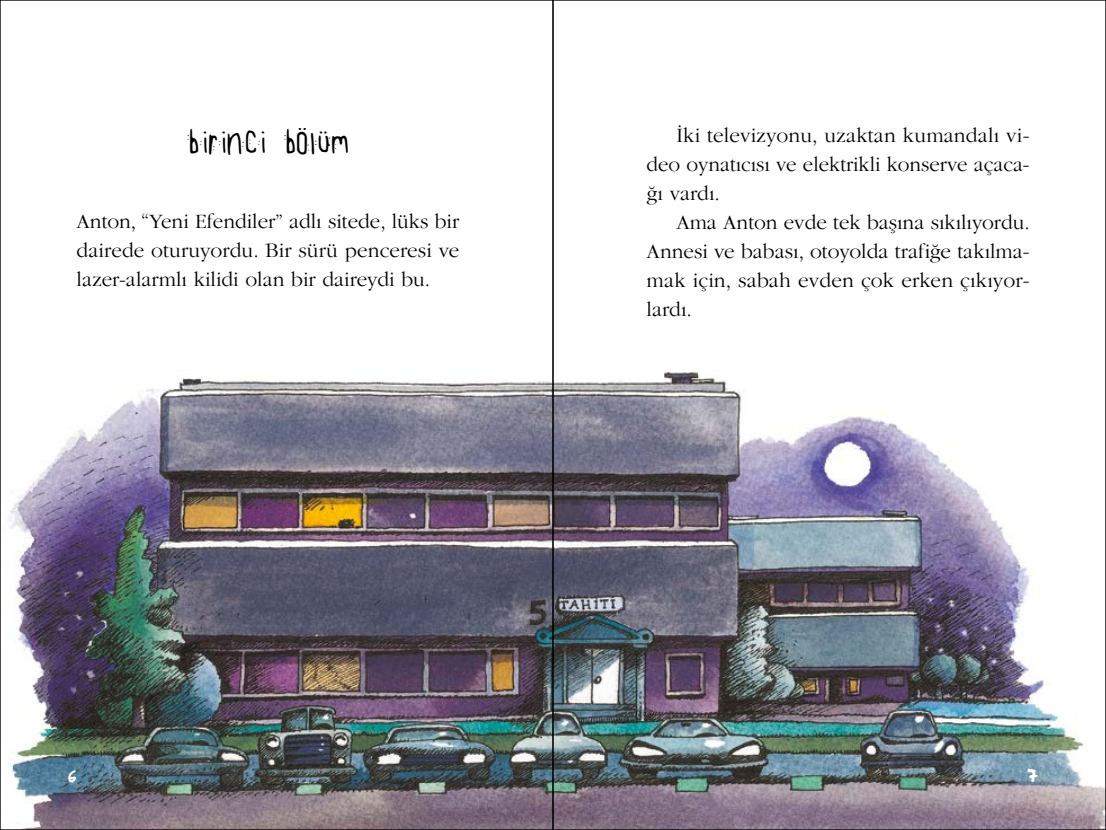
<style>
.page{position:relative;width:1106px;height:830px;background:#fff}
.page>*{position:absolute;margin:0;border:0;box-sizing:border-box;transform-origin:0 0}
.t1{font:500 37.5px "Out The Back Door TR";letter-spacing:.04em;color:#000}
.t2{font:300 21px/29px "ITC Garamond Std";color:#000;text-align:justify}
.t3{font:17.25px "Angeleobardo";color:#fff}
</style>
<div class="page">
<img style="left:8px;top:372px;width:1096px;height:455px">
<h1 class="t1" style="left:187px;top:124px;width:162px">birinci bÖlüm</h1>
<p class="t2" style="left:77px;top:207px;width:384px">Anton, “Yeni Efendiler” adlı sitede, lüks bir dairede oturuyordu. Bir sürü penceresi ve lazer-alarmlı kilidi olan bir daireydi bu.</p>
<p class="t3" style="left:68px;top:763px;width:10px">6</p>
<p class="t2" style="left:646px;top:121px;width:384px;text-indent:30px">İki televizyonu, uzaktan kumandalı vi&shy;deo oynatıcısı ve elektrikli konserve açaca&shy;ğı vardı.</p>
<p class="t2" style="left:646px;top:208px;width:385px;text-indent:30px">Ama Anton evde tek başına sıkılıyordu.<br>Annesi ve babası, otoyolda trafiğe takılma&shy;mak için, sabah evden çok erken çıkıyor&shy;lardı.</p>
<p class="t3" style="left:1027px;top:763px;width:12px">7</p>
</div>
